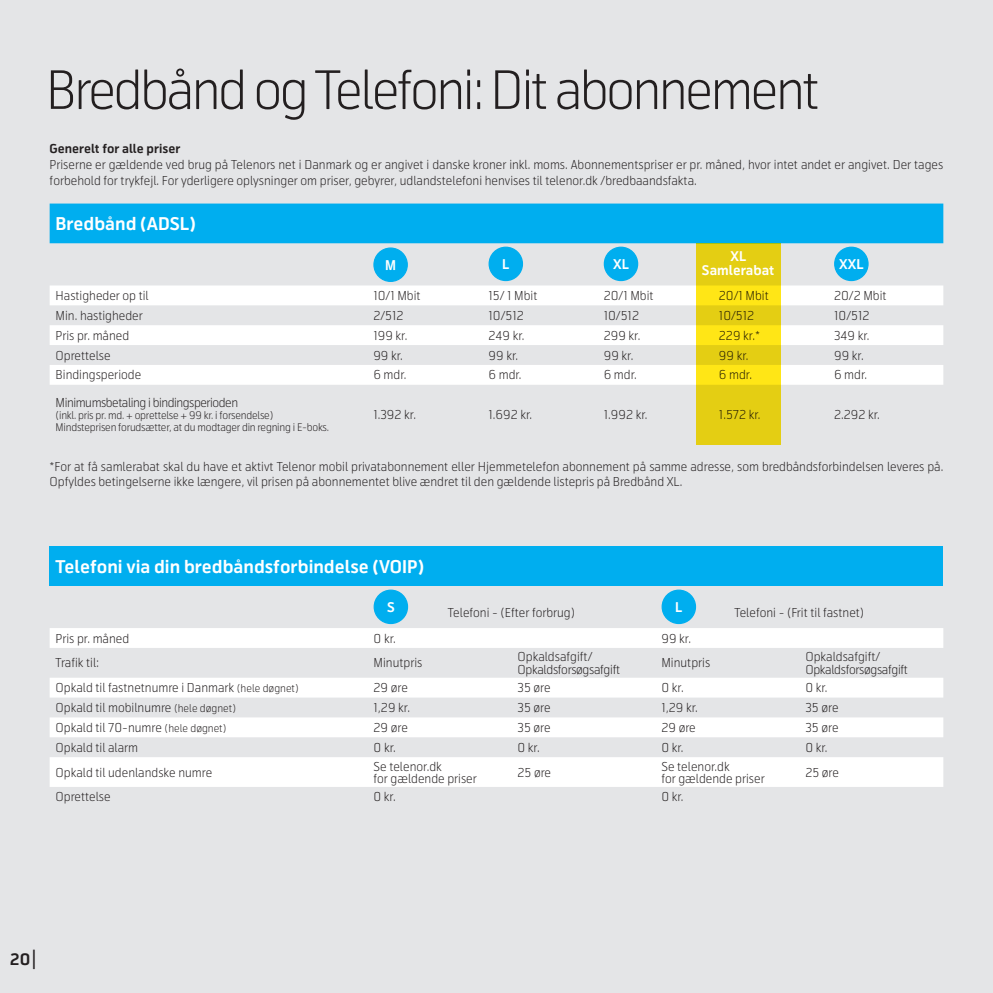
<style>
.page{position:relative;width:993px;height:993px;background:#fff}
.page>*{position:absolute;margin:0;border:0;box-sizing:border-box;transform-origin:0 0}
.t1{font:300 52.5px "Telenor";letter-spacing:-.05em;color:#231f20}
.t2{font:700 17.5px "Telenor";color:#fff}
.t3{font:700 15.75px "Telenor";color:#231f20}
.t4{font:700 13.3px/14px "Telenor";color:#fff;text-align:center}
.t5{font:300 12.25px/15.8px "Telenor";color:#231f20}
.t6{font:300 12.25px/12.2px "Telenor";letter-spacing:-.025em;color:#231f20}
.t7{font:300 12.25px "Telenor";letter-spacing:-.035em;color:#231f20}
.t8{font:700 12.25px "Telenor";color:#231f20}
.t9{font:300 10.5px/12.2px "Telenor";letter-spacing:-.02em;color:#231f20}
.s1{font-size:10.5px}
.s2{font-weight:300;font-size:26.25px}
</style>
<div class="page">
<div style="left:0;top:0;width:992px;height:992px;background:#e4e5e7"></div>
<div style="left:50px;top:203px;width:893px;height:40px;background:#00aeef"></div>
<svg style="left:50px;top:285px;width:893px;height:99px;fill:#fff"></svg>
<div style="left:374px;top:248px;width:33px;height:33px;background:#00aeef;border-radius:50%"></div>
<div style="left:373px;top:247px;width:35px;height:35px;border:1px solid #00aeef;border-radius:50%"></div>
<div style="left:489px;top:247px;width:33px;height:33px;background:#00aeef;border-radius:50%"></div>
<div style="left:488px;top:246px;width:35px;height:35px;border:1px solid #00aeef;border-radius:50%"></div>
<div style="left:604px;top:247px;width:33px;height:33px;background:#00aeef;border-radius:50%"></div>
<div style="left:603px;top:246px;width:35px;height:35px;border:1px solid #00aeef;border-radius:50%"></div>
<div style="left:834px;top:247px;width:33px;height:33px;background:#00aeef;border-radius:50%"></div>
<div style="left:833px;top:246px;width:35px;height:35px;border:1px solid #00aeef;border-radius:50%"></div>
<div style="left:50px;top:546px;width:893px;height:39px;background:#00aeef"></div>
<svg style="left:50px;top:628px;width:893px;height:158px;fill:#fff"></svg>
<div style="left:662px;top:590px;width:33px;height:33px;background:#00aeef;border-radius:50%"></div>
<div style="left:661px;top:589px;width:34px;height:35px;border:1px solid #00aeef;border-radius:50%"></div>
<div style="left:374px;top:590px;width:33px;height:33px;background:#00aeef;border-radius:50%"></div>
<div style="left:373px;top:589px;width:35px;height:35px;border:1px solid #00aeef;border-radius:50%"></div>
<svg style="left:695px;top:243px;width:85px;height:201px;background:#ebd516"></svg>
<h1 class="t1" style="left:46px;top:58px;width:775px">Bredbånd og Telefoni: Dit abonnement</h1>
<p class="t8" style="left:50px;top:141px;width:132px">Generelt for alle priser</p>
<p class="t5" style="left:50px;top:157px;width:894px">Priserne er gældende ved brug på Telenors net i Danmark og er angivet i danske kroner inkl. moms. Abonnementspriser er pr. måned, hvor intet andet er angivet. Der tages forbehold for trykfejl. For yderligere oplysninger om priser, gebyrer, udlandstelefoni henvises til telenor.dk /bredbaandsfakta.</p>
<h2 class="t2" style="left:56px;top:213px;width:141px">Bredbånd (ADSL)</h2>
<p class="t4" style="left:385px;top:258px;width:12px">M</p>
<p class="t4" style="left:502px;top:257px;width:9px">L</p>
<p class="t4" style="left:613px;top:257px;width:17px">XL</p>
<p class="t4" style="left:839px;top:257px;width:26px">XXL</p>
<p class="t5" style="left:56px;top:288px;width:95px">Hastigheder op til</p>
<p class="t5" style="left:373px;top:288px;width:49px">10/1 Mbit</p>
<p class="t5" style="left:488px;top:288px;width:50px">15/ 1 Mbit</p>
<p class="t5" style="left:603px;top:288px;width:51px">20/1 Mbit</p>
<p class="t5" style="left:718px;top:288px;width:51px">20/1 Mbit</p>
<p class="t5" style="left:833px;top:288px;width:54px">20/2 Mbit</p>
<p class="t5" style="left:56px;top:307px;width:89px">Min. hastigheder</p>
<p class="t5" style="left:373px;top:307px;width:32px">2/512</p>
<p class="t5" style="left:488px;top:307px;width:37px">10/512</p>
<p class="t5" style="left:603px;top:307px;width:37px">10/512</p>
<p class="t5" style="left:718px;top:307px;width:37px">10/512</p>
<p class="t5" style="left:833px;top:307px;width:37px">10/512</p>
<p class="t5" style="left:56px;top:327px;width:75px">Pris pr. måned</p>
<p class="t5" style="left:373px;top:327px;width:35px">199 kr.</p>
<p class="t5" style="left:488px;top:327px;width:37px">249 kr.</p>
<p class="t5" style="left:603px;top:327px;width:38px">299 kr.</p>
<p class="t5" style="left:718px;top:327px;width:42px">229 kr.*</p>
<p class="t5" style="left:833px;top:327px;width:37px">349 kr.</p>
<p class="t5" style="left:56px;top:347px;width:57px">Oprettelse</p>
<p class="t5" style="left:373px;top:347px;width:31px">99 kr.</p>
<p class="t5" style="left:488px;top:347px;width:31px">99 kr.</p>
<p class="t5" style="left:603px;top:347px;width:31px">99 kr.</p>
<p class="t5" style="left:718px;top:347px;width:31px">99 kr.</p>
<p class="t5" style="left:833px;top:347px;width:31px">99 kr.</p>
<p class="t5" style="left:56px;top:367px;width:87px">Bindingsperiode</p>
<p class="t5" style="left:373px;top:367px;width:35px">6 mdr.</p>
<p class="t5" style="left:488px;top:367px;width:35px">6 mdr.</p>
<p class="t5" style="left:603px;top:367px;width:35px">6 mdr.</p>
<p class="t5" style="left:718px;top:367px;width:35px">6 mdr.</p>
<p class="t5" style="left:833px;top:367px;width:35px">6 mdr.</p>
<p class="t7" style="left:56px;top:395px;width:184px">Minimumsbetaling i bindingsperioden</p>
<p class="t9" style="left:56px;top:409px;width:275px">(inkl. pris pr. md. + oprettelse + 99 kr. i forsendelse)<br>Mindsteprisen forudsætter, at du modtager din regning i E-boks.</p>
<p class="t5" style="left:373px;top:407px;width:44px">1.392 kr.</p>
<p class="t5" style="left:488px;top:407px;width:45px">1.692 kr.</p>
<p class="t5" style="left:603px;top:407px;width:45px">1.992 kr.</p>
<p class="t5" style="left:718px;top:407px;width:43px">1.572 kr.</p>
<p class="t5" style="left:833px;top:407px;width:47px">2.292 kr.</p>
<p class="t4" style="left:701px;top:250px;width:74px">XL<br>Samlerabat</p>
<p class="t5" style="left:50px;top:458px;width:895px">*For at få samlerabat skal du have et aktivt Telenor mobil privatabonnement eller Hjemmetelefon abonnement på samme adresse, som bredbåndsforbindelsen leveres på.<br>Opfyldes betingelserne ikke længere, vil prisen på abonnementet blive ændret til den gældende listepris på Bredbånd XL.</p>
<h2 class="t2" style="left:56px;top:555px;width:370px">Telefoni via din bredbåndsforbindelse (VOIP)</h2>
<p class="t4" style="left:387px;top:600px;width:9px">S</p>
<p class="t4" style="left:675px;top:600px;width:9px">L</p>
<p class="t5" style="left:448px;top:604px;width:129px">Telefoni - (Efter forbrug)</p>
<p class="t5" style="left:734px;top:604px;width:131px">Telefoni - (Frit til fastnet)</p>
<p class="t5" style="left:56px;top:630px;width:75px">Pris pr. måned</p>
<p class="t5" style="left:373px;top:630px;width:24px">0 kr.</p>
<p class="t5" style="left:661px;top:630px;width:31px">99 kr.</p>
<p class="t5" style="left:56px;top:655px;width:45px">Trafik til:</p>
<p class="t5" style="left:373px;top:655px;width:50px">Minutpris</p>
<p class="t6" style="left:517px;top:650px;width:104px">Opkaldsafgift/<br>Opkaldsforsøgsafgift</p>
<p class="t5" style="left:661px;top:655px;width:50px">Minutpris</p>
<p class="t6" style="left:805px;top:650px;width:104px">Opkaldsafgift/<br>Opkaldsforsøgsafgift</p>
<p class="t5" style="left:56px;top:680px;width:245px">Opkald til fastnetnumre i Danmark <span class="s1">(hele døgnet)</span></p>
<p class="t5" style="left:373px;top:680px;width:36px">29 øre</p>
<p class="t5" style="left:517px;top:680px;width:35px">35 øre</p>
<p class="t5" style="left:661px;top:680px;width:24px">0 kr.</p>
<p class="t5" style="left:805px;top:680px;width:24px">0 kr.</p>
<p class="t5" style="left:56px;top:699px;width:182px">Opkald til mobilnumre <span class="s1">(hele døgnet)</span></p>
<p class="t5" style="left:373px;top:699px;width:38px">1,29 kr.</p>
<p class="t5" style="left:517px;top:699px;width:35px">35 øre</p>
<p class="t5" style="left:661px;top:699px;width:38px">1,29 kr.</p>
<p class="t5" style="left:805px;top:699px;width:35px">35 øre</p>
<p class="t5" style="left:56px;top:719px;width:172px">Opkald til 70-numre <span class="s1">(hele døgnet)</span></p>
<p class="t5" style="left:373px;top:719px;width:36px">29 øre</p>
<p class="t5" style="left:517px;top:719px;width:35px">35 øre</p>
<p class="t5" style="left:661px;top:719px;width:36px">29 øre</p>
<p class="t5" style="left:805px;top:719px;width:35px">35 øre</p>
<p class="t5" style="left:56px;top:739px;width:84px">Opkald til alarm</p>
<p class="t5" style="left:373px;top:739px;width:24px">0 kr.</p>
<p class="t5" style="left:517px;top:739px;width:24px">0 kr.</p>
<p class="t5" style="left:661px;top:739px;width:24px">0 kr.</p>
<p class="t5" style="left:805px;top:739px;width:24px">0 kr.</p>
<p class="t5" style="left:56px;top:764px;width:158px">Opkald til udenlandske numre</p>
<p class="t5" style="left:373px;top:759px;width:105px;line-height:12.2px">Se telenor.dk<br>for gældende priser</p>
<p class="t5" style="left:517px;top:764px;width:35px">25 øre</p>
<p class="t5" style="left:661px;top:759px;width:105px;line-height:12.2px">Se telenor.dk<br>for gældende priser</p>
<p class="t5" style="left:805px;top:764px;width:35px">25 øre</p>
<p class="t5" style="left:56px;top:789px;width:57px">Oprettelse</p>
<p class="t5" style="left:373px;top:789px;width:24px">0 kr.</p>
<p class="t5" style="left:661px;top:789px;width:24px">0 kr.</p>
<p class="t3" style="left:10px;top:949px;width:29px">20<span class="s2">I</span></p>
</div>
